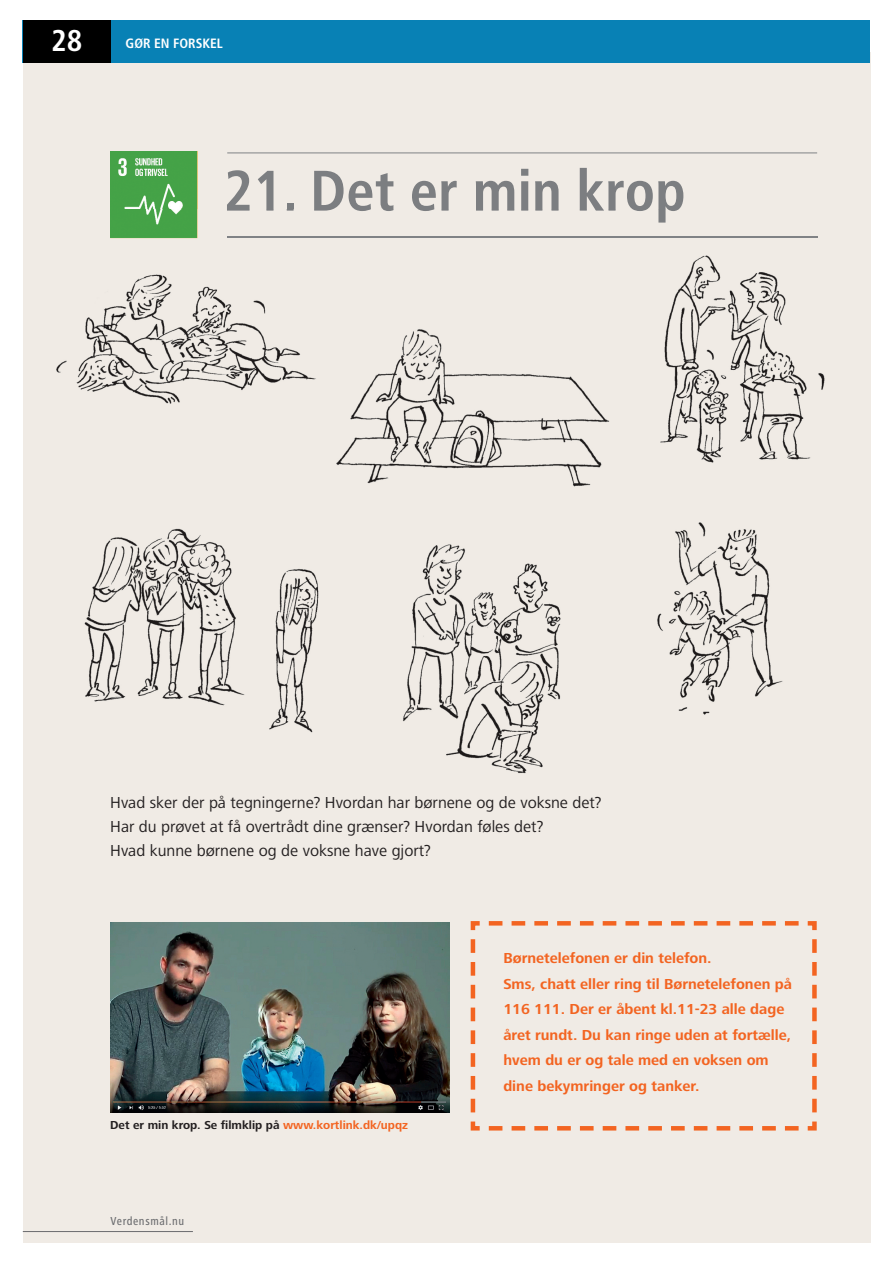
<style>
.page{position:relative;width:893px;height:1263px;background:#fff}
.page>*{position:absolute;margin:0;border:0;box-sizing:border-box;transform-origin:0 0}
.t1{font:700 condensed 57px "Frutiger LT Std";color:#7c7e81}
.t2{font:700 condensed 30px "Frutiger LT Std";color:#fff}
.t3{font:16.5px/24px "Frutiger Next LT";color:#231f20}
.t4{font:700 15px/25.5px "Frutiger Next LT";color:#f36421}
.t5{font:700 condensed 13.5px "Frutiger LT Std";color:#fff}
.t6{font:700 12px "Frutiger Next LT";color:#231f20}
.t7{font:500 condensed 12px "Frutiger Next LT";letter-spacing:.05em;color:#6c6d70}
.s1{color:#f36421}
</style>
<div class="page">
<div style="left:24px;top:53px;width:847px;height:1190px;background:#f0ebe5"></div>
<img style="left:111px;top:151px;width:86px;height:58px">
<hr style="left:227px;top:153px;width:590px;height:1px;background:#808285">
<svg style="left:470px;top:921px;width:347px;height:210px"></svg>
<img style="left:110px;top:922px;width:339px;height:191px">
<img style="left:56px;top:209px;width:769px;height:565px">
<div style="left:111px;top:209px;width:86px;height:29px;background:#45a247"></div>
<img style="left:227px;top:209px;width:452px;height:14px">
<img style="left:227px;top:237px;width:590px;height:1px">
<div style="left:23px;top:20px;width:847px;height:43px;background:#0881b5"></div>
<div style="left:23px;top:20px;width:87px;height:43px;background:#000"></div>
<hr style="left:23px;top:1231px;width:170px;height:1px;background:#6b6b6e">
<h2 class="t2" style="left:51px;top:24px;width:33px">28</h2>
<p class="t5" style="left:126px;top:35px;width:99px">GØR EN FORSKEL</p>
<h1 class="t1" style="left:223px;top:158px;width:464px">21. Det er min krop</h1>
<p class="t3" style="left:110px;top:792px;width:493px">Hvad sker der på tegningerne? Hvordan har børnene og de voksne det?<br>Har du prøvet at få overtrådt dine grænser? Hvordan føles det?<br>Hvad kunne børnene og de voksne have gjort?</p>
<p class="t6" style="left:110px;top:1121px;width:299px">Det er min krop. Se filmklip på <span class="s1">www.kortlink.dk/upqz</span></p>
<p class="t7" style="left:110px;top:1214px;width:75px">Verdensmål.nu</p>
<p class="t4" style="left:503px;top:947px;width:290px">Børnetelefonen er din telefon.<br>Sms, chatt eller ring til Børnetelefonen på 116 111. Der er åbent kl.11-23 alle dage året rundt. Du kan ringe uden at fortælle, hvem du er og tale med en voksen om dine bekymringer og tanker.</p>
</div>
